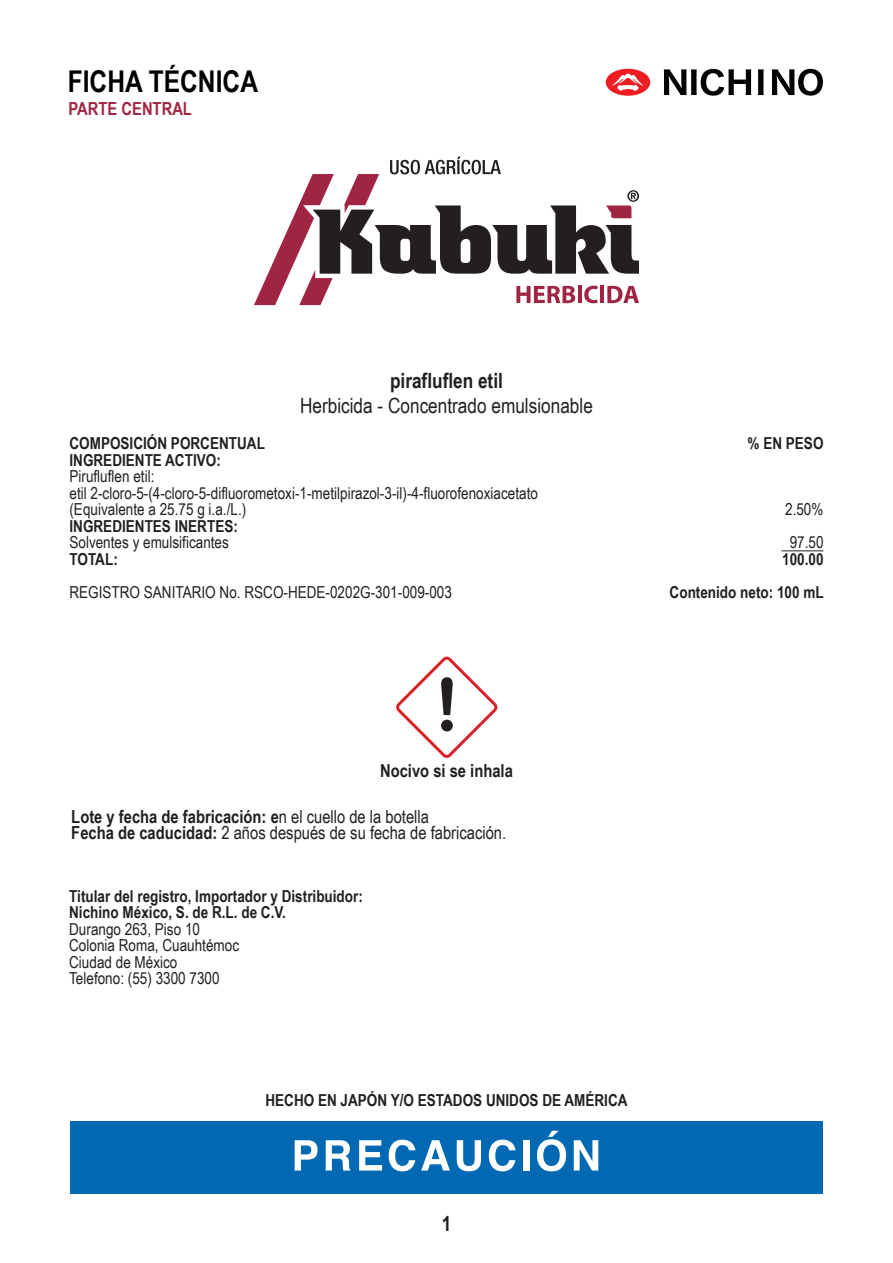
<style>
.page{position:relative;width:893px;height:1263px;background:#fff}
.page>*{position:absolute;margin:0;border:0;box-sizing:border-box;transform-origin:0 0}
.t1{font:700 30px "Arial Narrow";color:#000001}
.t2{font:21px "Arial Narrow";color:#231f20}
.t3{font:700 21px "Arial Narrow";color:#231f20}
.t4{font:18px/16.5px "Arial Narrow";color:#231f20}
.t5{font:700 18px "Arial Narrow";color:#231f20}
.t6{font:700 18px "Arial Narrow";color:#a02542}
.t7{font:16.5px/16.5px "Arial Narrow";color:#231f20}
.t8{font:700 16.5px/16.5px "Arial Narrow";color:#231f20}
.s1{font-weight:700}
</style>
<div class="page">
<div style="left:70px;top:1120px;width:753px;height:73px;background:#0168b3"></div>
<hr style="left:781px;top:550px;width:42px;height:1px;background:#231f20">
<svg style="left:254px;top:156px;width:385px;height:149px"></svg>
<svg style="left:396px;top:656px;width:102px;height:102px"></svg>
<div style="left:441px;top:720px;width:12px;height:11px;background:#231f20;border-radius:50%"></div>
<svg style="left:295px;top:1140px;width:23px;height:30px"></svg>
<svg style="left:326px;top:1140px;width:24px;height:30px"></svg>
<svg style="left:359px;top:1140px;width:23px;height:30px"></svg>
<svg style="left:389px;top:1140px;width:26px;height:31px"></svg>
<svg style="left:421px;top:1140px;width:29px;height:30px"></svg>
<svg style="left:457px;top:1140px;width:24px;height:31px"></svg>
<svg style="left:489px;top:1140px;width:26px;height:31px"></svg>
<div style="left:523px;top:1140px;width:6px;height:30px;background:#fff"></div>
<svg style="left:537px;top:1131px;width:29px;height:40px"></svg>
<svg style="left:574px;top:1140px;width:24px;height:30px"></svg>
<svg style="left:772px;top:69px;width:51px;height:27px"></svg>
<svg style="left:664px;top:69px;width:87px;height:27px"></svg>
<svg style="left:758px;top:69px;width:6px;height:26px"></svg>
<div style="left:606px;top:69px;width:44px;height:27px;background:#ee1d23;border-radius:50%"></div>
<svg style="left:612px;top:74px;width:31px;height:17px"></svg>
<h1 class="t1" style="left:68px;top:58px;width:192px">FICHA TÉCNICA</h1>
<p class="t6" style="left:68px;top:95px;width:125px">PARTE CENTRAL</p>
<p class="t3" style="left:390px;top:365px;width:114px">pirafluflen etil</p>
<p class="t2" style="left:300px;top:390px;width:294px">Herbicida - Concentrado emulsionable</p>
<p class="t8" style="left:69px;top:434px;width:197px">COMPOSICIÓN PORCENTUAL<br>INGREDIENTE ACTIVO:</p>
<p class="t7" style="left:69px;top:467px;width:470px">Pirufluflen etil:<br>etil 2-cloro-5-(4-cloro-5-difluorometoxi-1-metilpirazol-3-il)-4-fluorofenoxiacetato (Equivalente a 25.75 g i.a./L.)</p>
<p class="t8" style="left:69px;top:517px;width:170px">INGREDIENTES INERTES:</p>
<p class="t7" style="left:69px;top:533px;width:161px">Solventes y emulsificantes</p>
<p class="t8" style="left:69px;top:550px;width:50px">TOTAL:</p>
<p class="t7" style="left:69px;top:583px;width:384px">REGISTRO SANITARIO No. RSCO-HEDE-0202G-301-009-003</p>
<p class="t8" style="left:747px;top:434px;width:77px">% EN PESO</p>
<p class="t7" style="left:785px;top:492px;width:40px;line-height:33px">2.50%<br>97.50</p>
<p class="t8" style="left:670px;top:541px;width:156px;line-height:33px;text-align:right">100.00<br>Contenido neto: 100 mL</p>
<p class="t5" style="left:380px;top:756px;width:134px">Nocivo si se inhala</p>
<p class="t4" style="left:71px;top:808px;width:436px"><span class="s1">Lote y fecha de fabricación: e</span>n el cuello de la botella<br><span class="s1">Fecha de caducidad:</span> 2 años después de su fecha de fabricación.</p>
<p class="t8" style="left:69px;top:887px;width:295px">Titular del registro, Importador y Distribuidor:<br>Nichino México, S. de R.L. de C.V.</p>
<p class="t7" style="left:69px;top:920px;width:171px">Durango 263, Piso 10<br>Colonia Roma, Cuauhtémoc<br>Ciudad de México<br>Telefono: (55) 3300 7300</p>
<p class="t8" style="left:265px;top:1091px;width:364px">HECHO EN JAPÓN Y/O ESTADOS UNIDOS DE AMÉRICA</p>
<p class="t3" style="left:442px;top:1207px;width:11px">1</p>
</div>
